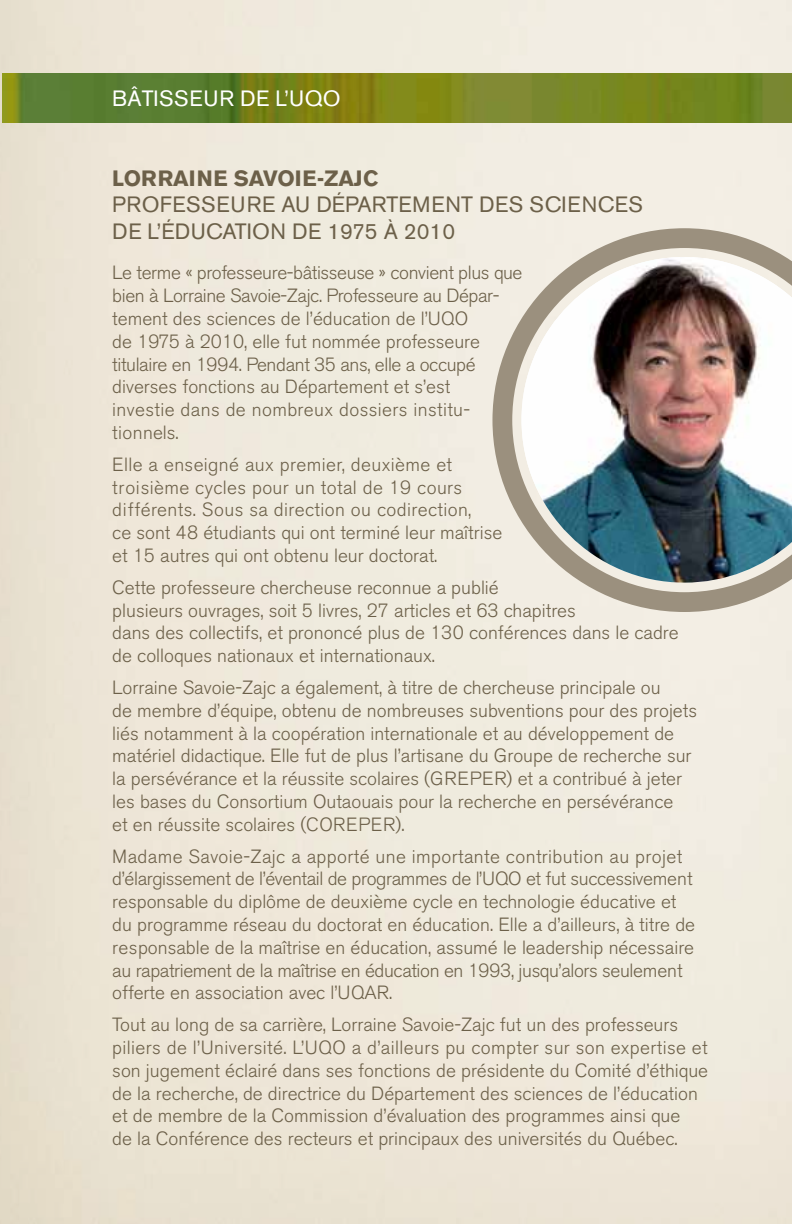
<style>
.page{position:relative;width:792px;height:1224px;background:#fff}
.page>*{position:absolute;margin:0;border:0;box-sizing:border-box;transform-origin:0 0}
.t1{font:22px/26.4px "Akzidenz Grotesk BE";letter-spacing:.02em;color:#6c6049}
.t2{font:700 22px "Akzidenz Grotesk BE";color:#6c6049}
.t3{font:22px "Akzidenz Grotesk BE";letter-spacing:.02em;color:#fff}
.t4{font:300 19px/22.8px "Akzidenz Grotesk BE";color:#6c6049}
.t5{font:300 19px/22.8px "Akzidenz Grotesk BE";letter-spacing:.02em;color:#6c6049}
</style>
<div class="page">
<div style="left:0;top:0;width:792px;height:1224px;background:linear-gradient(to right,#ebe3d3,#f2ede2)"></div>
<svg style="left:492px;top:228px;width:300px;height:384px;background:#d3ccbf"></svg>
<img style="left:522px;top:257px;width:270px;height:326px">
<img style="left:2px;top:73px;width:790px;height:49px">
<p class="t3" style="left:112px;top:85px;width:230px">BÂTISSEUR DE L’UQO</p>
<p class="t2" style="left:112px;top:165px;width:267px">LORRAINE SAVOIE-ZAJC</p>
<p class="t1" style="left:112px;top:191px;width:531px">PROFESS EURE AU DÉPARTEMENT DES SCIENCES<br>DE L’ÉDUCATION DE 1975 À 2010</p>
<p class="t4" style="left:112px;top:262px;width:412px">Le terme « professeure-bâtisseuse » convient plus que bien à Lorraine Savoie-Zajc. Professeure au Dépar&shy;tement des sciences de l’éducation de l’U QO<br>de 1975 à 2010, elle fut nommée professeure titulaire en 1994. Pendant 35 ans, elle a occupé diverses fonctions au Département et s’est<br>investie dans de nombreux dossiers institu&shy;tionnels.</p>
<p class="t5" style="left:112px;top:453px;width:391px">Elle a enseigné aux premier, deuxième et troisième cycles pour un total de 19 cours différents. Sous sa direction ou codirection,<br>ce sont 48 étudiants qui ont terminé leur maîtrise et 15 autres qui ont obtenu leur doctorat.</p>
<p class="t4" style="left:112px;top:576px;width:568px">Cette professeure chercheuse reconnue a publié<br>plusieurs ouvrages, soit 5 livres, 27 articles et 63 chapitres<br>dans des collectifs, et prononcé plus de 130 conférences dans le cadre de colloques nationaux et internationaux.</p>
<p class="t4" style="left:112px;top:676px;width:586px">Lorraine Savoie-Zajc a également, à titre de chercheuse principale ou<br>de membre d’équipe, obtenu de nombreuses subventions pour des projets liés notamment à la coopération internationale et au développement de matériel didactique. Elle fut de plus l’artisane du Groupe de recherche sur la persévérance et la réussite scolaires (GRE PER) et a contribué à jeter les bases du Consortium Outaouais pour la recherche en persévérance<br>et en réussite scolaires (CORE PER).</p>
<p class="t4" style="left:112px;top:845px;width:584px">M adame Savoie-Zajc a apporté une importante contribution au projet d’élargissement de l’éventail de programmes de l’U QO et fut successivement responsable du diplôme de deuxième cycle en technologie éducative et du programme réseau du doctorat en éducation. Elle a d’ailleurs, à titre de responsable de la maîtrise en éducation, assumé le leadership nécessaire au rapatriement de la maîtrise en éducation en 1993, jusqu’alors seulement offerte en association avec l’U QAR.</p>
<p class="t4" style="left:112px;top:1014px;width:597px">Tout au long de sa carrière, Lorraine Savoie-Zajc fut un des professeurs piliers de l’U niversité. L’U QO a d’ailleurs pu compter sur son expertise et son jugement éclairé dans ses fonctions de présidente du Comité d’éthique de la recherche, de directrice du Département des sciences de l’éducation et de membre de la Commission d’évaluation des programmes ainsi que<br>de la Conférence des recteurs et principaux des universités du Québec.</p>
</div>
